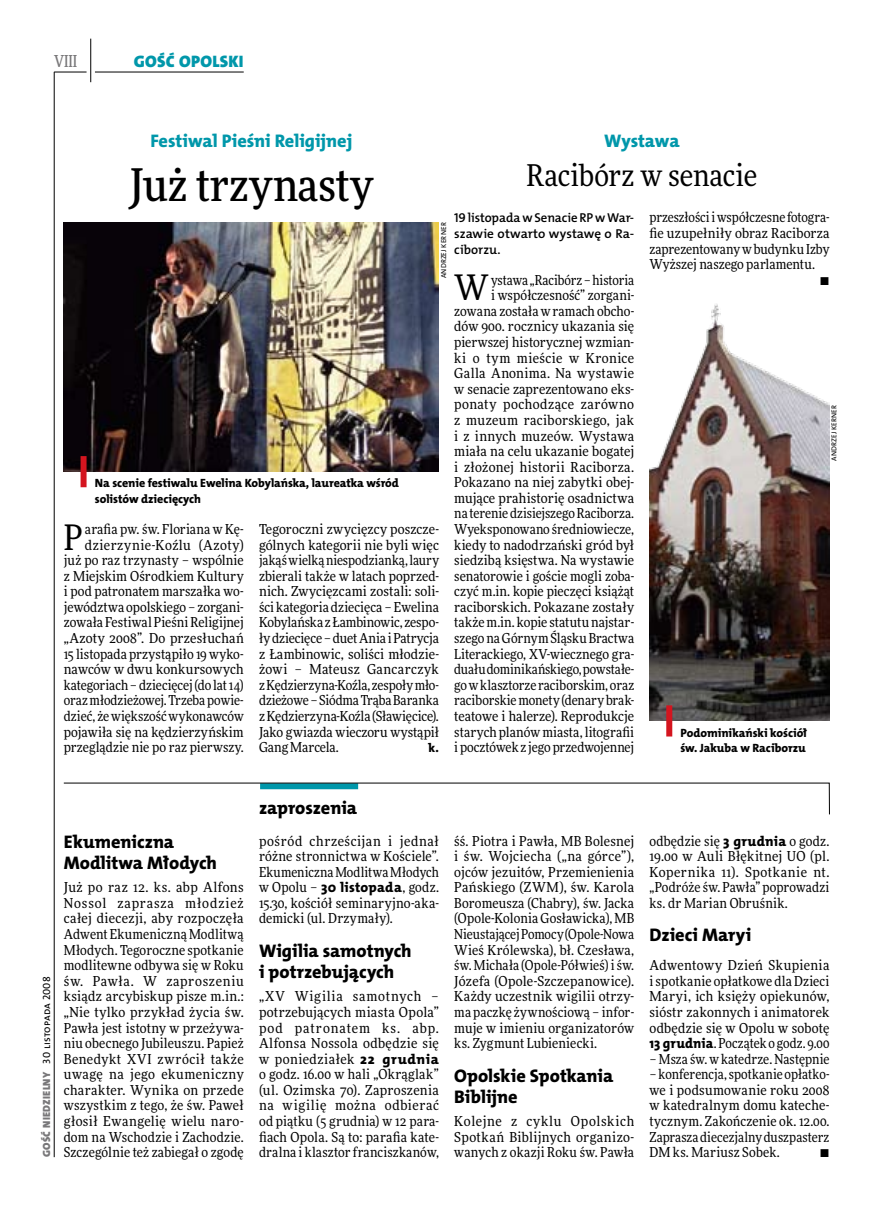
<style>
.page{position:relative;width:872px;height:1221px;background:#fff}
.page>*{position:absolute;margin:0;border:0;box-sizing:border-box;transform-origin:0 0}
.t1{font:500 45px "Freeday Narrow";letter-spacing:-.005em;color:#000}
.t2{font:35.25px "Freeday Narrow News";color:#000}
.t3{font:30px "Freeday Narrow News";color:#000}
.t4{font:18.3px/21.6px "The Mix HP8 Ex Bld";letter-spacing:.005em;color:#000}
.t5{font:18.3px "The Mix HP8 Ex Bld";color:#0097aa}
.t6{font:16.65px "The Mix HP9 Blk";letter-spacing:.02em;color:#0097aa}
.t7{font:500 16.5px "Freeday Narrow";color:#787779;scale:.9 1}
.t8{font:13.8px/15.6px "Freeday Narrow News";letter-spacing:.005em;color:#000;text-align:justify}
.t9{font:12.9px/15.6px "The Mix HP6 Se Bld";color:#000;text-align:justify}
.t10{font:12.45px "The Mix HP8 Ex Bld";color:#000}
.t11{font:12px/15.6px "The Mix HP8 Ex Bld";letter-spacing:-.005em;color:#000}
.t12{font:10.5px "The Mix HP5 Plain";letter-spacing:.015em;color:#000}
.t13{font:7.2px "The Mix HP5 Plain";letter-spacing:.015em;color:#000}
.s1{font-family:"The Mix HP9 Blk";color:#787779}
.s2{font-family:"The Mix HP8 Ex Bld";font-size:13.95px}
</style>
<div class="page">
<hr style="left:54px;top:72px;width:1px;height:1085px;background:#000">
<hr style="left:90px;top:39px;width:1px;height:43px;background:#000">
<hr style="left:54px;top:72px;width:33px;height:1px;background:#000">
<hr style="left:95px;top:72px;width:149px;height:1px;background:#000">
<svg style="left:63px;top:782px;width:767px;height:32px"></svg>
<img style="left:64px;top:222px;width:375px;height:249px">
<div style="left:81px;top:456px;width:6px;height:31px;background:#d4151f"></div>
<img style="left:649px;top:303px;width:180px;height:418px">
<div style="left:666px;top:705px;width:6px;height:31px;background:#d4151f"></div>
<p class="t7" style="left:54px;top:50px;width:27px">VIII</p>
<p class="t6" style="left:134px;top:50px;width:111px">GOŚĆ OPOLSKI</p>
<h3 class="t5" style="left:150px;top:129px;width:204px">Festiwal Pieśni Religijnej</h3>
<h1 class="t1" style="left:130px;top:157px;width:245px">Już trzynasty</h1>
<h3 class="t5" style="left:604px;top:129px;width:77px">Wystawa</h3>
<h3 class="t3" style="left:526px;top:156px;width:232px">Racibórz w senacie</h3>
<p class="t8" style="left:649px;top:209px;width:181px">przeszłości iwspółczesne fotogra-</p>
<p class="t8" style="left:649px;top:225px;width:181px">fie uzupełniły obraz Raciborza</p>
<p class="t8" style="left:649px;top:241px;width:181px">zaprezentowany wbudynku Izby</p>
<p class="t8" style="left:649px;top:256px;width:167px">Wyższej naszego parlamentu.</p>
<p class="t8" style="left:819px;top:272px;width:11px">•</p>
<p class="t13" style="left:439px;top:278px;width:57px;rotate:-90deg">Andrzej Kerner</p>
<p class="t9" style="left:454px;top:210px;width:181px">19 listopada wSenacie RP wWar&shy;szawie otwarto wystawę o Ra&shy;ciborzu.</p>
<h2 class="t2" style="left:454px;top:266px;width:36px">W</h2>
<p class="t8" style="left:454px;top:272px;width:181px;text-align:right">ystawa „Racibórz – historia<br>i współczesność” zorgani&shy;zowana została w ramach obcho&shy;dów 900. rocznicy ukazania się pierwszej historycznej wzmian&shy;ki o tym mieście w Kronice<br>Galla Anonima. Na wystawie w senacie zaprezentowano eks&shy;ponaty pochodzące zarówno z muzeum raciborskiego, jak i z innych muzeów. Wystawa miała na celu ukazanie bogatej i złożonej historii Raciborza.<br>Pokazano na niej zabytki obej&shy;mujące prahistorię osadnictwa na terenie dzisiejszego Raciborza.<br>Wyeksponowano średniowiecze, kiedy to nadodrzański gród był siedzibą księstwa. Na wystawie senatorowie i goście mogli zoba&shy;czyć m.in. kopie pieczęci książąt raciborskich. Pokazane zostały także m.in. kopie statutu najstar&shy;szego naGórnym Śląsku Bractwa<br>Literackiego, XV-wiecznego gra&shy;duału dominikańskiego, powstałe&shy;go wklasztorze raciborskim, oraz raciborskie monety (denary brak&shy;teatowe i halerze). Reprodukcje starych planów miasta, litografii i pocztówek z jego przedwojennej</p>
<p class="t13" style="left:829px;top:461px;width:57px;rotate:-90deg">Andrzej Kerner</p>
<p class="t11" style="left:95px;top:475px;width:306px">Na scenie festiwalu Ewelina Kobylańska, laureatka wśród solistów dziecięcych</p>
<p class="t8" style="left:64px;top:521px;width:181px;text-align:right">arafia pw. św. Floriana w Kę&shy;dzierzynie-Koźlu (Azoty)<br>już po raz trzynasty – wspólnie z Miejskim Ośrodkiem Kultury i pod patronatem marszałka wo&shy;jewództwa opolskiego – zorgani&shy;zowała Festiwal Pieśni Religijnej „Azoty 2008”. Do przesłuchań<br>15 listopada przystąpiło 19 wyko&shy;nawców w dwu konkursowych kategoriach – dziecięcej (do lat 14) oraz młodzieżowej. Trzeba powie&shy;dzieć, żewiększość wykonawców pojawiła się na kędzierzyńskim przeglądzie nie po raz pierwszy.</p>
<p class="t8" style="left:259px;top:521px;width:181px">Tegoroczni zwycięzcy poszcze&shy;gólnych kategorii nie byli więc jakąś wielką niespodzianką, laury zbierali także w latach poprzed&shy;nich. Zwycięzcami zostali: soli&shy;ści kategoria dziecięca – Ewelina Kobylańska zŁambinowic, zespo&shy;ły dziecięce – duet Ania iPatrycja z Łambinowic, soliści młodzie&shy;żowi – Mateusz Gancarczyk zKędzierzyna-Koźla, zespoły mło&shy;dzieżowe – Siódma Trąba Baranka zKędzierzyna-Koźla (Sławięcice).<br>Jako gwiazda wieczoru wystąpił Gang Marcela.</p>
<h2 class="t2" style="left:64px;top:515px;width:21px">P</h2>
<p class="t11" style="left:680px;top:724px;width:128px">Podominikański kościół św. Jakuba w Raciborzu</p>
<p class="t10" style="left:428px;top:739px;width:12px">k.</p>
<p class="t12" style="left:40px;top:1156px;width:182px;rotate:-90deg"><span class="s1">GOŚĆ NIEDZIELNY</span> 30 listopada 2008</p>
<h3 class="t4" style="left:64px;top:831px;width:155px">Ekumeniczna<br>Modlitwa Młodych</h3>
<p class="t8" style="left:64px;top:879px;width:181px">Już po raz 12. ks. abp Alfons Nossol zaprasza młodzież całej diecezji, aby rozpoczęła Adwent Ekumeniczną Modlitwą Młodych. Tegoroczne spotkanie modlitewne odbywa się w Roku św. Pawła. W zaproszeniu ksiądz arcybiskup pisze m.in.: „Nie tylko przykład życia św.<br>Pawła jest istotny w przeżywa&shy;niu obecnego Jubileuszu. Papież Benedykt XVI zwrócił także uwagę na jego ekumeniczny charakter. Wynika on przede wszystkim z tego, że św. Paweł głosił Ewangelię wielu naro&shy;dom na Wschodzie i Zachodzie.<br>Szczególnie też zabiegał o zgodę</p>
<h3 class="t4" style="left:259px;top:797px;width:99px">zaproszenia</h3>
<p class="t8" style="left:259px;top:832px;width:181px">pośród chrześcijan i jednał różne stronnictwa w Kościele”.<br>Ekumeniczna Modlitwa Młodych w Opolu – <span class="s2">30 listopada</span>, godz.<br>15.30, kościół seminaryjno-aka&shy;demicki (ul. Drzymały).</p>
<h3 class="t4" style="left:259px;top:939px;width:154px">Wigilia samotnych i potrzebujących</h3>
<p class="t8" style="left:259px;top:988px;width:181px">„XV Wigilia samotnych – potrzebujących miasta Opola” pod patronatem ks. abp.<br>Alfonsa Nossola odbędzie się w poniedziałek <span class="s2">22 grudnia </span>o godz. 16.00 w hali „Okrąglak” (ul. Ozimska 70). Zaproszenia na wigilię można odbierać od piątku (5 grudnia) w 12 para&shy;fiach Opola. Są to: parafia kate&shy;dralna i klasztor franciszkanów,</p>
<p class="t8" style="left:454px;top:832px;width:181px">śś. Piotra i Pawła, MB Bolesnej i św. Wojciecha („na górce”), ojców jezuitów, Przemienienia Pańskiego (ZWM), św. Karola Boromeusza (Chabry), św. Jacka (Opole-Kolonia Gosławicka), MB Nieustającej Pomocy (Opole-Nowa Wieś Królewska), bł. Czesława, św. Michała (Opole-Półwieś) iśw.<br>Józefa (Opole-Szczepanowice).<br>Każdy uczestnik wigilii otrzy&shy;ma paczkę żywnościową – infor&shy;muje w imieniu organizatorów ks. Zygmunt Lubieniecki.</p>
<h3 class="t4" style="left:454px;top:1064px;width:160px">Opolskie Spotkania<br>Biblijne</h3>
<p class="t8" style="left:454px;top:1112px;width:181px">Kolejne z cyklu Opolskich Spotkań Biblijnych organizo&shy;wanych z okazji Roku św. Pawła</p>
<p class="t8" style="left:649px;top:832px;width:181px">odbędzie się <span class="s2">3 grudnia</span> o godz.<br>19.00 w Auli Błękitnej UO (pl.<br>Kopernika 11). Spotkanie nt. „Podróże św. Pawła” poprowadzi ks. dr Marian Obruśnik.</p>
<h3 class="t4" style="left:649px;top:924px;width:103px">Dzieci Maryi</h3>
<p class="t8" style="left:649px;top:957px;width:181px">Adwentowy Dzień Skupienia ispotkanie opłatkowe dla Dzieci Maryi, ich księży opiekunów, sióstr zakonnych i animatorek odbędzie się w Opolu w sobotę <span class="s2">13 grudnia</span>. Początek o godz. 9.00</p>
<p class="t8" style="left:649px;top:1050px;width:181px">– Msza św. w katedrze. Następnie</p>
<p class="t8" style="left:649px;top:1066px;width:181px">– konferencja, spotkanie opłatko&shy;we i podsumowanie roku 2008 w katedralnym domu kateche&shy;tycznym. Zakończenie ok. 12.00.<br>Zaprasza diecezjalny duszpasterz DM ks. Mariusz Sobek.</p>
<p class="t8" style="left:819px;top:1144px;width:11px">•</p>
</div>
